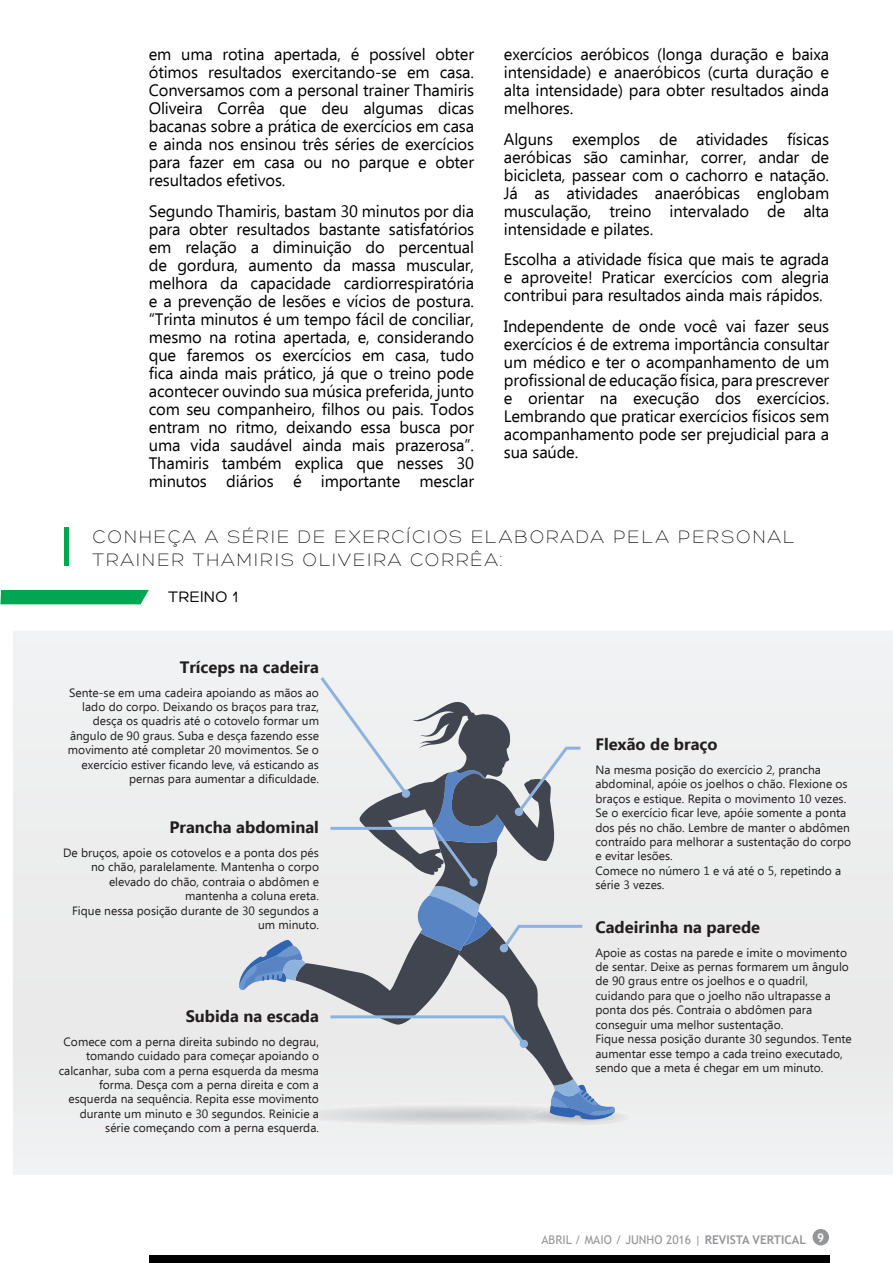
<style>
.page{position:relative;width:893px;height:1263px;background:#fff}
.page>*{position:absolute;margin:0;border:0;box-sizing:border-box;transform-origin:0 0}
.t1{font:300 19.5px/23.4px "Hero";letter-spacing:.09em;color:#000}
.t2{font:16.5px/18px "Ebrima";letter-spacing:-.01em;color:#000;text-align:justify}
.t3{font:700 16.5px "Ebrima";color:#221e1f}
.t4{font:16.5px "Hero";letter-spacing:.01em;color:#000}
.t5{font:12px/14.4px "Ebrima";color:#221e1f;text-align:right}
.t6{font:12px "Trebuchet MS";color:#939598}
.s1{font-weight:700}
</style>
<div class="page">
<div style="left:813px;top:1229px;width:16px;height:16px;background:#939598;border-radius:50%"></div>
<div style="left:149px;top:1256px;width:680px;height:7px;background:#000"></div>
<hr style="left:64px;top:528px;width:4px;height:38px;background:#00a74c">
<div style="left:0;top:590px;width:149px;height:14px;background:#00a651"></div>
<div style="left:13px;top:631px;width:880px;height:544px;background:#edeeef"></div>
<img style="left:283px;top:1103px;width:346px;height:24px">
<img style="left:549px;top:1115px;width:83px;height:12px">
<img style="left:527px;top:1108px;width:102px;height:17px">
<svg style="left:239px;top:677px;width:376px;height:444px"></svg>
<p class="t2" style="left:149px;top:46px;width:327px">em uma rotina apertada, é possível obter ótimos resultados exercitando-se em casa.<br>Conversamos com a personal trainer Thamiris Oliveira Corrêa que deu algumas dicas bacanas sobre a prática de exercícios em casa e ainda nos ensinou três séries de exercícios para fazer em casa ou no parque e obter resultados efetivos.</p>
<p class="t2" style="left:149px;top:203px;width:327px">Segundo Thamiris, bastam 30 minutos por dia para obter resultados bastante satisfatórios em relação a diminuição do percentual de gordura, aumento da massa muscular, melhora da capacidade cardiorrespiratória e a prevenção de lesões e vícios de postura. “Trinta minutos é um tempo fácil de conciliar, mesmo na rotina apertada, e, considerando que faremos os exercícios em casa, tudo fica ainda mais prático, já que o treino pode acontecer ouvindo sua música preferida, junto com seu companheiro, filhos ou pais. Todos entram no ritmo, deixando essa busca por uma vida saudável ainda mais prazerosa”.<br>Thamiris também explica que nesses 30 minutos diários é importante mesclar</p>
<p class="t2" style="left:504px;top:46px;width:327px">exercícios aeróbicos (longa duração e baixa intensidade) e anaeróbicos (curta duração e alta intensidade) para obter resultados ainda melhores.</p>
<p class="t2" style="left:504px;top:131px;width:327px">Alguns exemplos de atividades físicas aeróbicas são caminhar, correr, andar de bicicleta, passear com o cachorro e natação.<br>Já as atividades anaeróbicas englobam musculação, treino intervalado de alta intensidade e pilates.</p>
<p class="t2" style="left:504px;top:252px;width:327px">Escolha a atividade física que mais te agrada e aproveite! Praticar exercícios com alegria contribui para resultados ainda mais rápidos.</p>
<p class="t2" style="left:504px;top:318px;width:327px">Independente de onde você vai fazer seus exercícios é de extrema importância consultar um médico e ter o acompanhamento de um profissional de educação física, para prescrever e orientar na execução dos exercícios.<br>Lembrando que praticar exercícios físicos sem acompanhamento pode ser prejudicial para a sua saúde.</p>
<p class="t1" style="left:93px;top:525px;width:703px">CONHEÇA A SÉRIE DE EXERCÍCIOS ELABORADA PELA PERSONAL<br>TRAINER THAMIRIS OLIVEIRA CORRÊA:</p>
<p class="t4" style="left:168px;top:589px;width:71px">TREINO 1</p>
<p class="t3" style="left:180px;top:655px;width:141px">Tríceps na cadeira</p>
<p class="t5" style="left:68px;top:686px;width:253px">Sente-se em uma cadeira apoiando as mãos ao lado do corpo. Deixando os braços para traz, desça os quadris até o cotovelo formar um ângulo de 90 graus. Suba e desça fazendo esse movimento até completar 20 movimentos. Se o exercício estiver ficando leve, vá esticando as pernas para aumentar a dificuldade.</p>
<p class="t3" style="left:169px;top:815px;width:151px">Prancha abdominal</p>
<p class="t5" style="left:63px;top:846px;width:257px">De bruços, apoie os cotovelos e a ponta dos pés no chão, paralelamente. Mantenha o corpo elevado do chão, contraia o abdômen e mantenha a coluna ereta.<br>Fique nessa posição durante de 30 segundos a um minuto.</p>
<p class="t3" style="left:186px;top:1004px;width:135px">Subida na escada</p>
<p class="t5" style="left:59px;top:1035px;width:262px">Comece com a perna direita subindo no degrau, tomando cuidado para começar apoiando o calcanhar, suba com a perna esquerda da mesma forma. Desça com a perna direita e com a esquerda na sequência. Repita esse movimento durante um minuto e 30 segundos. Reinicie a série começando com a perna esquerda.</p>
<p class="t3" style="left:595px;top:732px;width:124px">Flexão de braço</p>
<p class="t5" style="left:595px;top:763px;width:257px;text-align:left">Na mesma posição do exercício 2, prancha abdominal, apóie os joelhos o chão. Flexione os braços e estique. Repita o movimento 10 vezes.<br>Se o exercício ficar leve, apóie somente a ponta dos pés no chão. Lembre de manter o abdômen contraído para melhorar a sustentação do corpo e evitar lesões.<br>Comece no número 1 e vá até o 5, repetindo a série 3 vezes.</p>
<p class="t3" style="left:595px;top:915px;width:166px">Cadeirinha na parede</p>
<p class="t5" style="left:595px;top:946px;width:258px;text-align:left">Apoie as costas na parede e imite o movimento de sentar. Deixe as pernas formarem um ângulo de 90 graus entre os joelhos e o quadril, cuidando para que o joelho não ultrapasse a ponta dos pés. Contraia o abdômen para conseguir uma melhor sustentação.<br>Fique nessa posição durante 30 segundos. Tente aumentar esse tempo a cada treino executado, sendo que a meta é chegar em um minuto.</p>
<p class="t6" style="left:541px;top:1232px;width:284px">ABRIL / MAIO / JUNHO 2016 | <span class="s1">REVISTA VERTICAL</span> <sup>9</sup></p>
</div>
